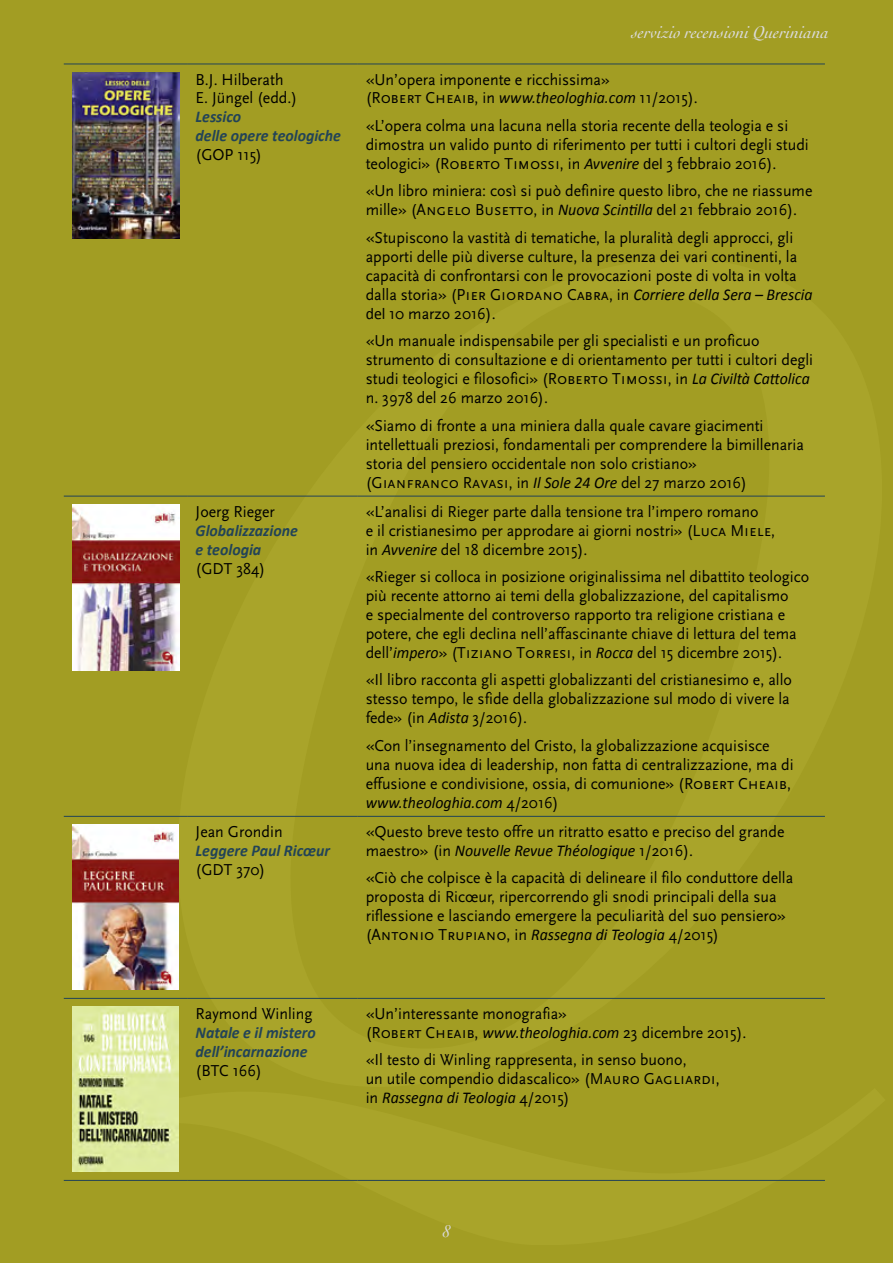
<style>
.page{position:relative;width:893px;height:1263px;background:#a29d23}
.page>*{position:absolute;margin:0;border:0;box-sizing:border-box;transform-origin:0 0}
.t1{font:italic 1200px "Cochin LT Std";color:#d9dae0}
.t2{font:italic 18px "Cochin LT Std";color:#dadada}
.t3{font:16.5px/18.9px "Scala Sans";color:#000;scale:.96 1}
.t4{font:italic 700 16.5px/19px "Calibri";color:#224357;scale:.96 1}
.s1{font-family:"Calibri";font-weight:700;font-style:italic;color:#224357}
.s2{font-family:"Scala Sans Regular SC"}
.s3{font-family:"Calibri";font-style:italic}
.s4{font-family:"Calibri"}
.s5{font-family:"Scala Sans";font-weight:400;font-style:normal;color:#000}
</style>
<div class="page">
<hr style="left:64px;top:64px;width:123px;height:1px;background:#224357">
<hr style="left:187px;top:64px;width:170px;height:1px;background:#224357">
<hr style="left:357px;top:64px;width:468px;height:1px;background:#224357">
<hr style="left:64px;top:496px;width:123px;height:1px;background:#224357">
<hr style="left:187px;top:496px;width:170px;height:1px;background:#224357">
<hr style="left:357px;top:496px;width:468px;height:1px;background:#224357">
<hr style="left:64px;top:816px;width:123px;height:1px;background:#224357">
<hr style="left:187px;top:816px;width:170px;height:1px;background:#224357">
<hr style="left:357px;top:816px;width:468px;height:1px;background:#224357">
<hr style="left:64px;top:998px;width:123px;height:1px;background:#224357">
<hr style="left:187px;top:998px;width:170px;height:1px;background:#224357">
<hr style="left:357px;top:998px;width:468px;height:1px;background:#224357">
<hr style="left:64px;top:1180px;width:123px;height:1px;background:#224357">
<hr style="left:187px;top:1180px;width:170px;height:1px;background:#224357">
<hr style="left:357px;top:1180px;width:468px;height:1px;background:#224357">
<img style="left:72px;top:72px;width:107px;height:166px">
<img style="left:72px;top:505px;width:107px;height:165px">
<img style="left:72px;top:825px;width:107px;height:165px">
<img style="left:72px;top:1007px;width:107px;height:165px">
<p class="t2" style="left:632px;top:22px;width:199px">servizio recensioni Queriniana</p>
<p class="t3" style="left:196px;top:70px;width:153px">B.J. Hilberath<br>E. Jüngel (edd.)<br><span class="s1">Lessico<br>delle opere teologiche </span>(GOP 115)</p>
<p class="t3" style="left:366px;top:70px;width:347px">«Un’opera imponente e ricchissima»<br>(<span class="s2">Robert Cheaib</span>, in <span class="s3">www.theologhia.com</span> 11/2015).</p>
<p class="t3" style="left:366px;top:116px;width:463px">«L’opera colma una lacuna nella storia recente della teologia e si dimostra un valido punto di riferimento per tutti i cultori degli studi teologici» (<span class="s2">Roberto Timossi</span>, in <span class="s3">Avvenire</span> <span class="s4">del</span> 3 febbraio 2016).</p>
<p class="t3" style="left:366px;top:182px;width:467px">«Un libro miniera: così si può definire questo libro, che ne riassume mille» (<span class="s2">Angelo Busetto</span>, in <span class="s3">Nuova Scintilla</span> <span class="s4">del</span> 21 febbraio 2016).</p>
<p class="t3" style="left:366px;top:228px;width:467px">«Stupiscono la vastità di tematiche, la pluralità degli approcci, gli apporti delle più diverse culture, la presenza dei vari continenti, la capacità di confrontarsi con le provocazioni poste di volta in volta dalla storia» (<span class="s2">Pier Giordano Cabra</span>, in <span class="s3">Corriere della Sera – Brescia </span><span class="s4">del</span> 10 marzo 2016).</p>
<p class="t3" style="left:366px;top:332px;width:468px">«Un manuale indispensabile per gli specialisti e un proficuo strumento di consultazione e di orientamento per tutti i cultori degli studi teologici e filosofici» (<span class="s2">Roberto Timossi</span>, in <span class="s3">La Civiltà Cattolica </span>n. 3978 del 26 marzo 2016).</p>
<p class="t3" style="left:366px;top:416px;width:458px">«Siamo di fronte a una miniera dalla quale cavare giacimenti intellettuali preziosi, fondamentali per comprendere la bimillenaria storia del pensiero occidentale non solo cristiano»<br>(<span class="s2">Gianfranco Ravasi</span>, in <span class="s3">Il Sole 24 Ore</span> del 27 marzo 2016)</p>
<h1 class="t1" style="left:121px;top:0;width:779px">Q</h1>
<p class="t4" style="left:196px;top:501px;width:108px"><span class="s5">Joerg Rieger<br></span>Globalizzazione e teologia <span class="s5">(GDT 384)</span></p>
<p class="t3" style="left:366px;top:502px;width:428px">«L’analisi di Rieger parte dalla tensione tra l’impero romano<br>e il cristianesimo per approdare ai giorni nostri» (<span class="s2">Luca Miele</span>, in <span class="s3">Avvenire</span> del 18 dicembre 2015).</p>
<p class="t3" style="left:366px;top:568px;width:463px">«Rieger si colloca in posizione originalissima nel dibattito teologico più recente attorno ai temi della globalizzazione, del capitalismo<br>e specialmente del controverso rapporto tra religione cristiana e potere, che egli declina nell’affascinante chiave di lettura del tema dell’<span class="s3">impero</span>» (<span class="s2">Tiziano Torresi</span>, in <span class="s3">Rocca</span> del 15 dicembre 2015).</p>
<p class="t3" style="left:366px;top:671px;width:445px">«Il libro racconta gli aspetti globalizzanti del cristianesimo e, allo stesso tempo, le sfide della globalizzazione sul modo di vivere la fede» (in <span class="s3">Adista</span> 3/2016).</p>
<p class="t3" style="left:366px;top:736px;width:447px">«Con l’insegnamento del Cristo, la globalizzazione acquisisce una nuova idea di leadership, non fatta di centralizzazione, ma di effusione e condivisione, ossia, di comunione» (<span class="s2">Robert Cheaib</span>, <span class="s3">www.theologhia.com</span> 4/2016)</p>
<p class="t3" style="left:196px;top:822px;width:141px">Jean Grondin<br><span class="s1">Leggere Paul Ricœur </span>(GDT 370)</p>
<p class="t3" style="left:366px;top:822px;width:438px">«Questo breve testo offre un ritratto esatto e preciso del grande maestro» (in <span class="s3">Nouvelle Revue Théologique</span> 1/2016).</p>
<p class="t3" style="left:366px;top:869px;width:447px">«Ciò che colpisce è la capacità di delineare il filo conduttore della proposta di Ricœur, ripercorrendo gli snodi principali della sua riflessione e lasciando emergere la peculiarità del suo pensiero» (<span class="s2">Antonio Trupiano</span>, in <span class="s3">Rassegna di Teologia</span> 4/2015)</p>
<p class="t4" style="left:196px;top:1003px;width:127px"><span class="s5">Raymond Winling<br></span>Natale e il mistero dell’incarnazione <span class="s5">(BTC 166)</span></p>
<p class="t3" style="left:366px;top:1004px;width:398px">«Un’interessante monografia»<br>(<span class="s2">Robert Cheaib</span>, <span class="s3">www.theologhia.com</span> 23 dicembre 2015).</p>
<p class="t3" style="left:366px;top:1051px;width:370px">«Il testo di Winling rappresenta, in senso buono,<br>un utile compendio didascalico» (<span class="s2">Mauro Gagliardi</span>, in <span class="s3">Rassegna di Teologia</span> 4/2015)</p>
<p class="t2" style="left:442px;top:1221px;width:9px">8</p>
</div>
